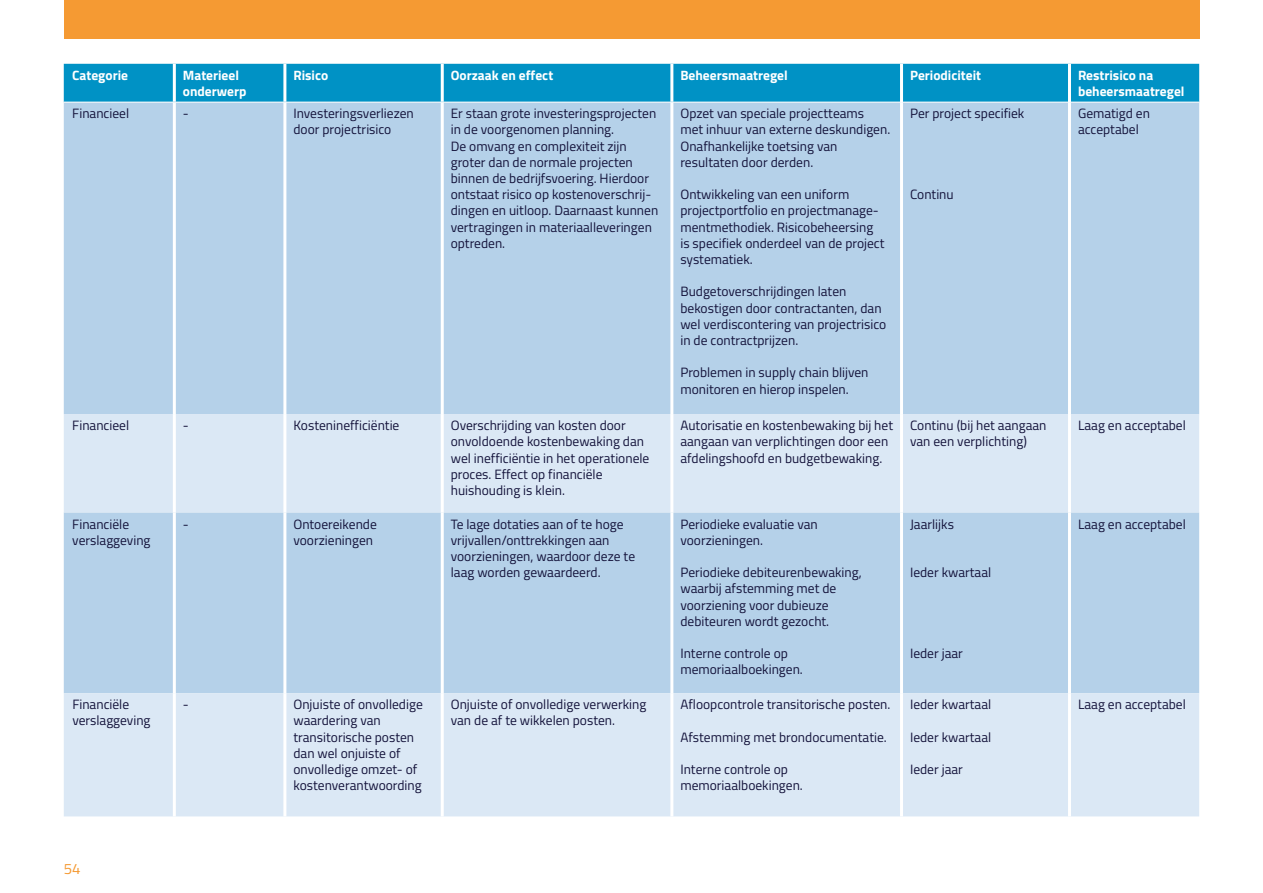
<style>
.page{position:relative;width:1263px;height:893px;background:#fff}
.page>*{position:absolute;margin:0;border:0;box-sizing:border-box;transform-origin:0 0}
.t1{font:15px "Titillium";color:#f59a33}
.t2{font:13.5px/16.2px "Titillium";color:#14133b}
.t3{font:700 13.5px/16.2px "Titillium";color:#fff}
</style>
<div class="page">
<div style="left:64px;top:64px;width:1135px;height:38px;background:#0092c5"></div>
<div style="left:64px;top:103px;width:1135px;height:311px;background:#b5d1e9"></div>
<svg style="left:64px;top:414px;width:1135px;height:402px;background:#caddef"></svg>
<hr style="left:173px;top:64px;width:3px;height:38px;background:#fff">
<hr style="left:283px;top:64px;width:3px;height:38px;background:#fff">
<hr style="left:441px;top:64px;width:3px;height:38px;background:#fff">
<hr style="left:670px;top:64px;width:3px;height:38px;background:#fff">
<hr style="left:173px;top:102px;width:3px;height:312px;background:#fff">
<hr style="left:283px;top:102px;width:3px;height:312px;background:#fff">
<hr style="left:441px;top:102px;width:3px;height:312px;background:#fff">
<hr style="left:670px;top:102px;width:3px;height:312px;background:#fff">
<hr style="left:173px;top:414px;width:3px;height:98px;background:#fff">
<hr style="left:283px;top:414px;width:3px;height:98px;background:#fff">
<hr style="left:441px;top:414px;width:3px;height:98px;background:#fff">
<hr style="left:670px;top:414px;width:3px;height:98px;background:#fff">
<hr style="left:173px;top:512px;width:3px;height:181px;background:#fff">
<hr style="left:283px;top:512px;width:3px;height:181px;background:#fff">
<hr style="left:441px;top:512px;width:3px;height:181px;background:#fff">
<hr style="left:670px;top:512px;width:3px;height:181px;background:#fff">
<hr style="left:173px;top:693px;width:3px;height:123px;background:#fff">
<hr style="left:283px;top:693px;width:3px;height:123px;background:#fff">
<hr style="left:441px;top:693px;width:3px;height:123px;background:#fff">
<hr style="left:670px;top:693px;width:3px;height:123px;background:#fff">
<hr style="left:900px;top:64px;width:3px;height:38px;background:#fff">
<hr style="left:900px;top:102px;width:3px;height:312px;background:#fff">
<hr style="left:900px;top:414px;width:3px;height:98px;background:#fff">
<hr style="left:900px;top:512px;width:3px;height:181px;background:#fff">
<hr style="left:900px;top:693px;width:3px;height:123px;background:#fff">
<hr style="left:1068px;top:64px;width:3px;height:38px;background:#fff">
<hr style="left:1068px;top:102px;width:3px;height:312px;background:#fff">
<hr style="left:1068px;top:414px;width:3px;height:98px;background:#fff">
<hr style="left:1068px;top:512px;width:3px;height:181px;background:#fff">
<hr style="left:1068px;top:693px;width:3px;height:123px;background:#fff">
<div style="left:64px;top:0;width:1135px;height:38px;background:#f59a33"></div>
<p class="t3" style="left:72px;top:66px;width:57px">Categorie</p>
<p class="t3" style="left:183px;top:66px;width:65px">Materieel onderwerp</p>
<p class="t3" style="left:293px;top:66px;width:36px">Risico</p>
<p class="t3" style="left:451px;top:66px;width:104px">Oorzaak en effect</p>
<p class="t3" style="left:680px;top:66px;width:109px">Beheersmaatregel</p>
<p class="t3" style="left:910px;top:66px;width:73px">Periodiciteit</p>
<p class="t3" style="left:1078px;top:66px;width:108px">Restrisico na beheersmaatregel</p>
<p class="t2" style="left:72px;top:105px;width:58px">Financieel</p>
<p class="t2" style="left:183px;top:105px;width:7px">-</p>
<p class="t2" style="left:293px;top:105px;width:122px">Investeringsverliezen door projectrisico</p>
<p class="t2" style="left:451px;top:105px;width:209px">Er staan grote investeringsprojecten in de voorgenomen planning.<br>De omvang en complexiteit zijn groter dan de normale projecten binnen de bedrijfsvoering. Hierdoor ontstaat risico op kostenoverschrij&shy;dingen en uitloop. Daarnaast kunnen vertragingen in materiaalleveringen optreden.</p>
<p class="t2" style="left:680px;top:105px;width:211px">Opzet van speciale projectteams met inhuur van externe deskundigen.<br>Onafhankelijke toetsing van resultaten door derden.</p>
<p class="t2" style="left:910px;top:105px;width:116px">Per project specifiek</p>
<p class="t2" style="left:1078px;top:105px;width:73px">Gematigd en acceptabel</p>
<p class="t2" style="left:680px;top:186px;width:206px">Ontwikkeling van een uniform projectportfolio en projectmanage&shy;mentmethodiek. Risicobeheersing is specifiek onderdeel van de project systematiek.</p>
<p class="t2" style="left:680px;top:283px;width:208px">Budgetoverschrijdingen laten bekostigen door contractanten, dan wel verdiscontering van projectrisico in de contractprijzen.</p>
<p class="t2" style="left:680px;top:364px;width:190px">Problemen in supply chain blijven monitoren en hierop inspelen.</p>
<p class="t2" style="left:910px;top:186px;width:45px">Continu</p>
<p class="t2" style="left:72px;top:417px;width:58px">Financieel</p>
<p class="t2" style="left:183px;top:417px;width:7px">-</p>
<p class="t2" style="left:293px;top:417px;width:107px">Kosteninefficiëntie</p>
<p class="t2" style="left:451px;top:417px;width:200px">Overschrijding van kosten door onvoldoende kostenbewaking dan wel inefficiëntie in het operationele proces. Effect op financiële huishouding is klein.</p>
<p class="t2" style="left:680px;top:417px;width:214px">Autorisatie en kostenbewaking bij het aangaan van verplichtingen door een afdelingshoofd en budgetbewaking.</p>
<p class="t2" style="left:910px;top:417px;width:138px">Continu (bij het aangaan van een verplichting)</p>
<p class="t2" style="left:1078px;top:417px;width:109px">Laag en acceptabel</p>
<p class="t2" style="left:72px;top:515px;width:80px">Financiële verslaggeving</p>
<p class="t2" style="left:183px;top:515px;width:7px">-</p>
<p class="t2" style="left:293px;top:515px;width:85px">Ontoereikende voorzieningen</p>
<p class="t2" style="left:451px;top:515px;width:186px">Te lage dotaties aan of te hoge vrijvallen/onttrekkingen aan voorzieningen, waardoor deze te laag worden gewaardeerd.</p>
<p class="t2" style="left:680px;top:515px;width:139px">Periodieke evaluatie van voorzieningen.</p>
<p class="t2" style="left:910px;top:515px;width:45px">Jaarlijks</p>
<p class="t2" style="left:910px;top:564px;width:83px">Ieder kwartaal</p>
<p class="t2" style="left:1078px;top:515px;width:109px">Laag en acceptabel</p>
<p class="t2" style="left:680px;top:564px;width:183px">Periodieke debiteurenbewaking, waarbij afstemming met de voorziening voor dubieuze debiteuren wordt gezocht.</p>
<p class="t2" style="left:680px;top:645px;width:124px">Interne controle op memoriaalboekingen.</p>
<p class="t2" style="left:910px;top:645px;width:54px">Ieder jaar</p>
<p class="t2" style="left:72px;top:696px;width:80px">Financiële verslaggeving</p>
<p class="t2" style="left:183px;top:696px;width:7px">-</p>
<p class="t2" style="left:293px;top:696px;width:131px">Onjuiste of onvolledige waardering van transitorische posten dan wel onjuiste of onvolledige omzet- of kostenverantwoording</p>
<p class="t2" style="left:451px;top:696px;width:197px">Onjuiste of onvolledige verwerking van de af te wikkelen posten.</p>
<p class="t2" style="left:680px;top:696px;width:211px">Afloopcontrole transitorische posten.</p>
<p class="t2" style="left:680px;top:728px;width:208px">Afstemming met brondocumentatie.</p>
<p class="t2" style="left:680px;top:761px;width:124px">Interne controle op memoriaalboekingen.</p>
<p class="t2" style="left:910px;top:696px;width:83px">Ieder kwartaal</p>
<p class="t2" style="left:910px;top:728px;width:83px">Ieder kwartaal</p>
<p class="t2" style="left:910px;top:761px;width:54px">Ieder jaar</p>
<p class="t1" style="left:64px;top:858px;width:18px">54</p>
<p class="t2" style="left:1078px;top:696px;width:109px">Laag en acceptabel</p>
</div>
